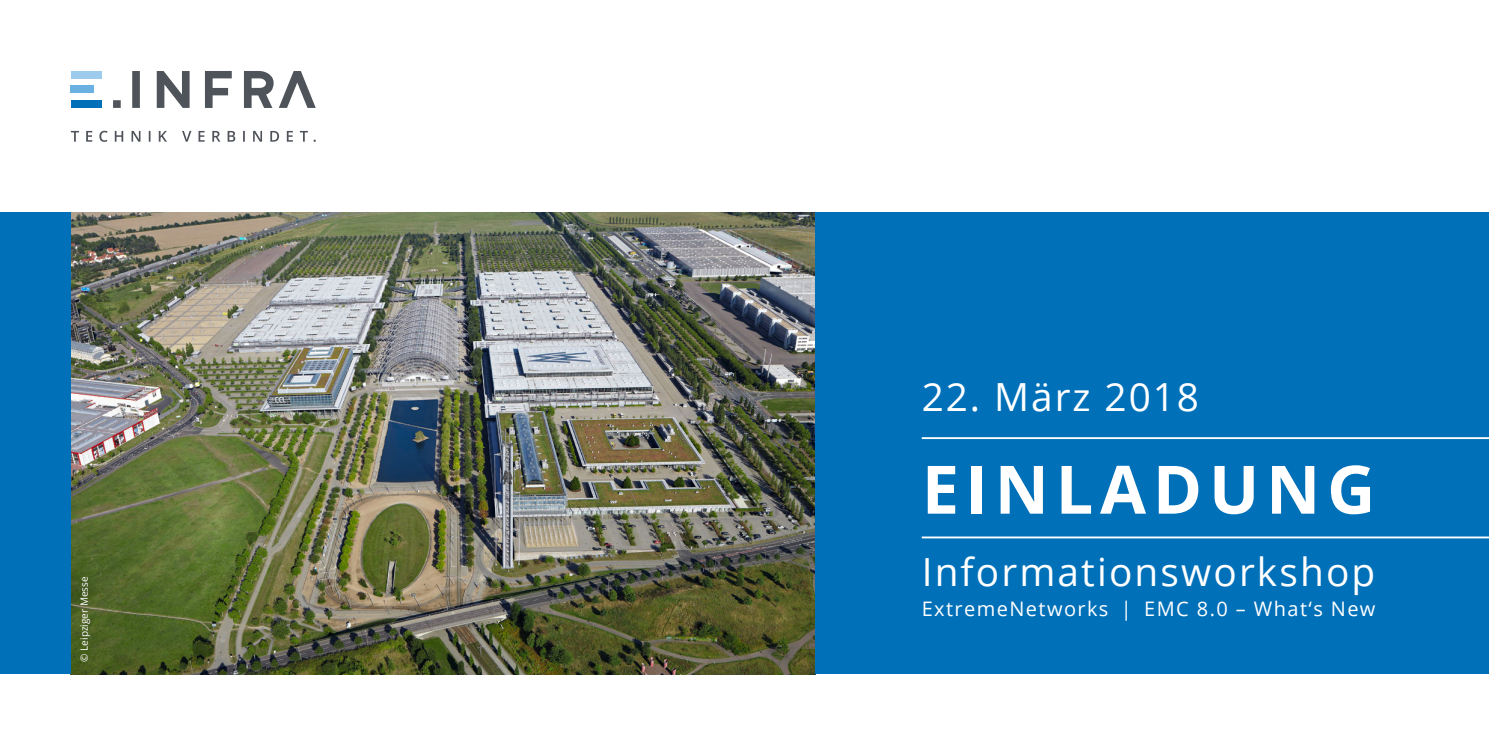
<style>
.page{position:relative;width:1489px;height:745px;background:#fff}
.page>*{position:absolute;margin:0;border:0;box-sizing:border-box;transform-origin:0 0}
.t1{font:700 66.75px "Open Sans";letter-spacing:.1em;color:#fff}
.t2{font:38.75px "Open Sans";letter-spacing:.055em;color:#fff}
.t3{font:20px "Open Sans";letter-spacing:.07em;color:#fff}
.t4{font:10px "Open Sans";color:#fff}
</style>
<div class="page">
<img style="left:71px;top:213px;width:744px;height:460px">
<div style="left:815px;top:213px;width:673px;height:460px;background:#0070b9"></div>
<div style="left:0;top:213px;width:71px;height:460px;background:#0070b9"></div>
<svg style="left:71px;top:71px;width:245px;height:71px"></svg>
<div style="left:71px;top:100px;width:31px;height:8px;background:#0070b9"></div>
<div style="left:71px;top:85px;width:23px;height:8px;background:#6ab0e2"></div>
<div style="left:71px;top:71px;width:31px;height:8px;background:#9dcbee"></div>
<hr style="left:921px;top:437px;width:567px;height:2px;background:#fff">
<hr style="left:921px;top:536px;width:567px;height:2px;background:#fff">
<p class="t4" style="left:77px;top:661px;width:87px;rotate:-90deg">© Leipziger Messe</p>
<h2 class="t2" style="left:921px;top:370px;width:279px">22. März 2018</h2>
<h1 class="t1" style="left:921px;top:442px;width:455px">EINLADUNG</h1>
<h2 class="t2" style="left:921px;top:545px;width:455px">Informationsworkshop</h2>
<p class="t3" style="left:921px;top:595px;width:455px">ExtremeNetworks | EMC 8.0 – What‘s New</p>
</div>
